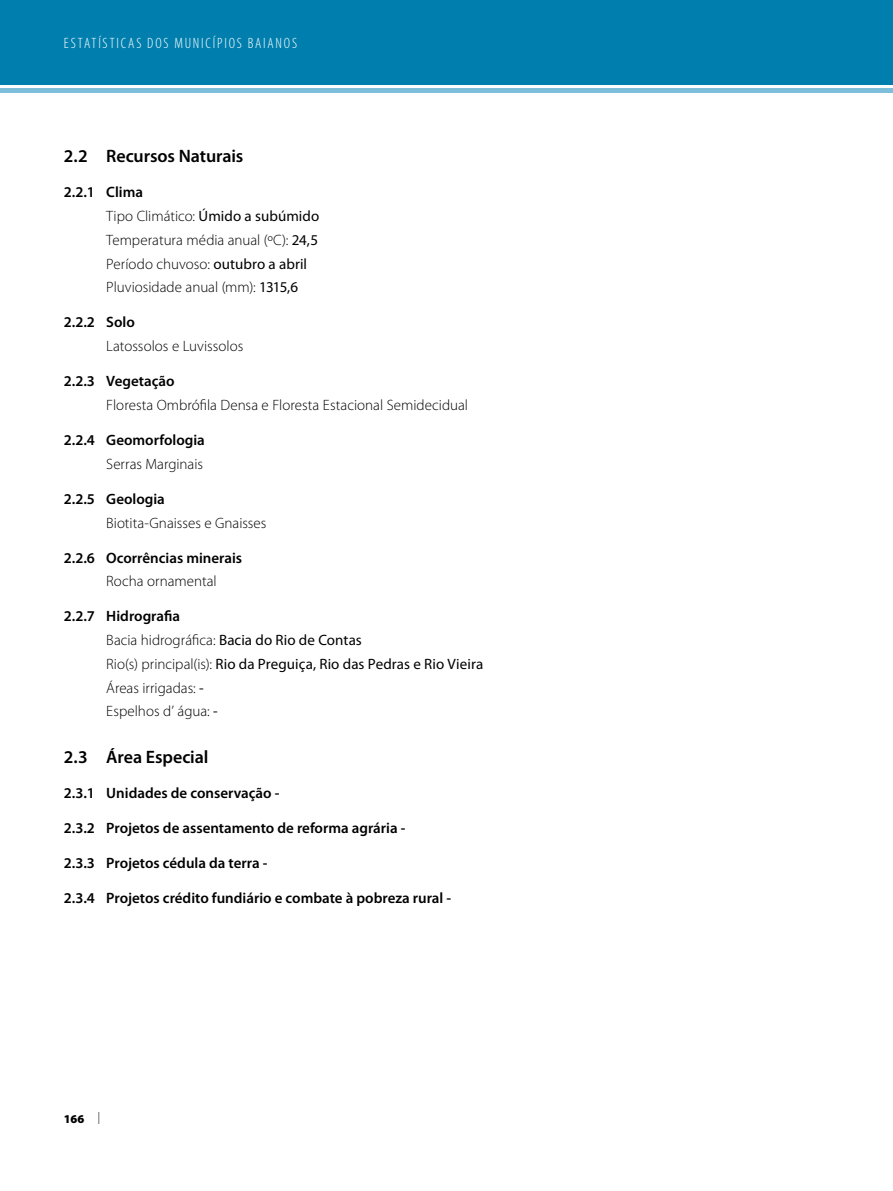
<style>
.page{position:relative;width:893px;height:1191px;background:#fff}
.page>*{position:absolute;margin:0;border:0;box-sizing:border-box;transform-origin:0 0}
.t1{font:600 18px "Myriad Pro";letter-spacing:-.005em;color:#000}
.t2{font:300 15px/23.7px "Myriad Pro";color:#000}
.t3{font:600 15px "Myriad Pro";color:#000}
.t4{font:300 condensed 15px "Myriad Pro";letter-spacing:.12em;color:#fff}
.t5{font:900 12px "Myriad Pro";color:#000}
.s1{font-weight:600}
.s2{font-weight:400}
.s3{font-weight:300;font-stretch:condensed}
</style>
<div class="page">
<div style="left:0;top:0;width:893px;height:85px;background:#007fae"></div>
<hr style="left:0;top:88px;width:893px;height:4px;background:#7dbfdb">
<p class="t4" style="left:64px;top:34px;width:235px">ESTATÍSTICAS DOS MUNICÍPIOS BAIANOS</p>
<p class="t1" style="left:64px;top:145px;width:181px">2.2 Recursos Naturais</p>
<p class="t2" style="left:106px;top:180px;width:215px;text-indent:-43px"><span class="s1">2.2.1 Clima<br></span>Tipo Climático: <span class="s2">Úmido a subúmido<br></span>Temperatura média anual (ºC): <span class="s2">24,5<br></span>Período chuvoso: <span class="s2">outubro a abril<br></span>Pluviosidade anual (mm): <span class="s2">1315,6</span></p>
<p class="t3" style="left:64px;top:313px;width:73px">2.2.2 Solo</p>
<p class="t2" style="left:106px;top:334px;width:139px">Latossolos e Luvissolos</p>
<p class="t3" style="left:64px;top:371px;width:112px">2.2.3 Vegetação</p>
<p class="t2" style="left:106px;top:393px;width:363px">Floresta Ombrófila Densa e Floresta Estacional Semidecidual</p>
<p class="t3" style="left:64px;top:430px;width:143px">2.2.4 Geomorfologia</p>
<p class="t2" style="left:106px;top:452px;width:98px">Serras Marginais</p>
<p class="t3" style="left:64px;top:489px;width:103px">2.2.5 Geologia</p>
<p class="t2" style="left:106px;top:510px;width:162px">Biotita-Gnaisses e Gnaisses</p>
<p class="t3" style="left:64px;top:548px;width:180px">2.2.6 Ocorrências minerais</p>
<p class="t2" style="left:106px;top:569px;width:112px">Rocha ornamental</p>
<p class="t2" style="left:106px;top:604px;width:378px;text-indent:-43px"><span class="s1">2.2.7 Hidrografia<br></span>Bacia hidrográfica: <span class="s2">Bacia do Rio de Contas<br></span>Rio(s) principal(is): <span class="s2">Rio da Preguiça, Rio das Pedras e Rio Vieira </span>Áreas irrigadas: <span class="s2">-<br></span>Espelhos d’ água: <span class="s2">-</span></p>
<p class="t1" style="left:64px;top:745px;width:146px">2.3 Área Especial</p>
<p class="t3" style="left:64px;top:783px;width:217px">2.3.1 Unidades de conservação -</p>
<p class="t3" style="left:64px;top:818px;width:343px">2.3.2 Projetos de assentamento de reforma agrária -</p>
<p class="t3" style="left:64px;top:853px;width:205px">2.3.3 Projetos cédula da terra -</p>
<p class="t3" style="left:64px;top:888px;width:389px">2.3.4 Projetos crédito fundiário e combate à pobreza rural -</p>
<p class="t5" style="left:64px;top:1110px;width:38px">166 <span class="s3">|</span></p>
</div>
